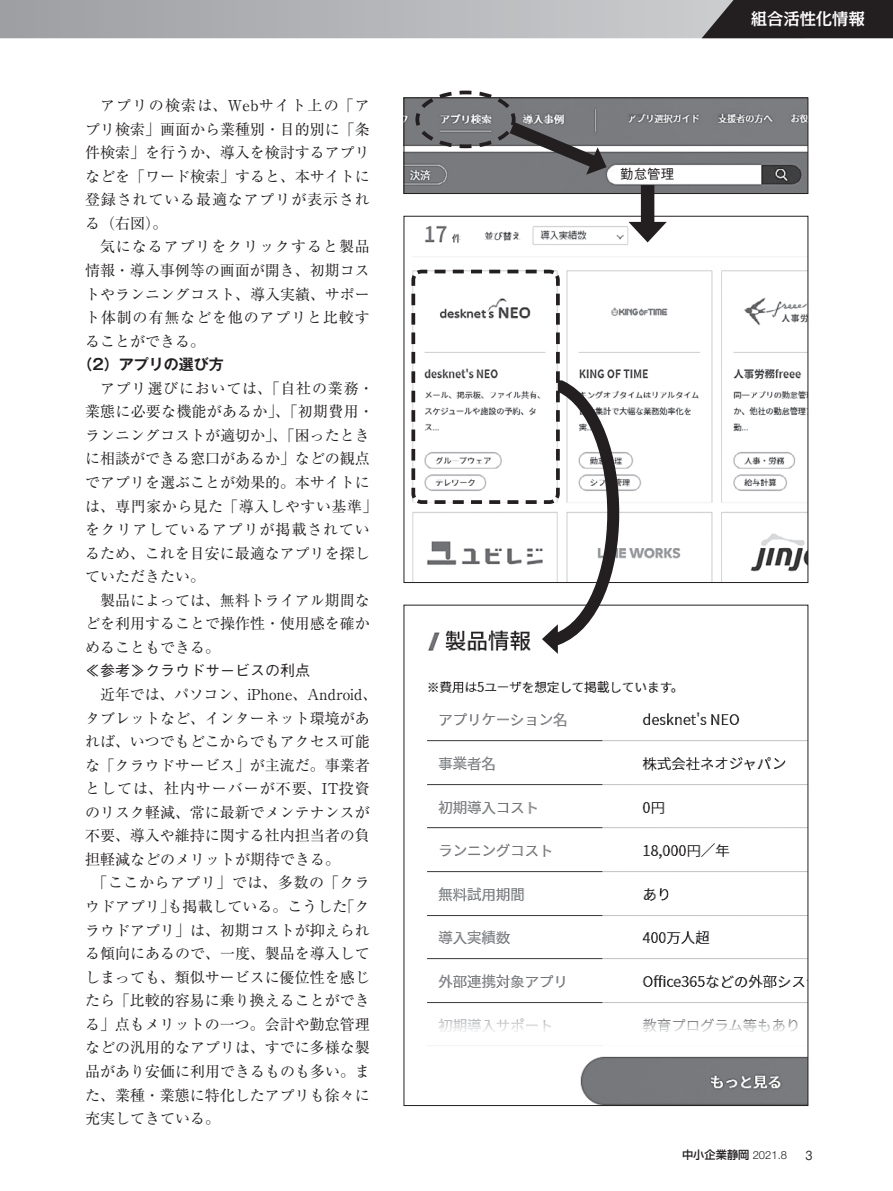
<style>
.page{position:relative;width:893px;height:1191px;background:#fff}
.page>*{position:absolute;margin:0;border:0;box-sizing:border-box;transform-origin:0 0}
.t1{font:500 16.5px "Kakumin Pro";letter-spacing:-.015em;color:#fff}
.t2{font:15px/23.5px "Ryumin Pro";color:#231f20;text-align:justify}
.t3{font:15px "Ryumin Pro";letter-spacing:.065em;color:#231f20}
.t4{font:15px "Ryumin Pro";letter-spacing:.035em;color:#231f20}
.t5{font:500 15px "Gothic BBB Pro";color:#231f20}
.t6{font:700 15px "Gothic MB101 Pro De";color:#231f20}
.t7{font:500 13.5px "Gothic BBB Pro";color:#231f20}
.t8{font:500 12.45px "Gothic BBB Pro";color:#231f20;scale:.88 1}
.t9{font:500 11.25px "Shin Go Pro";color:#231f20}
.s1{font-family:"Helvetica Neue LT";font-weight:300}
</style>
<div class="page">
<img style="left:413px;top:218px;width:393px;height:363px">
<img style="left:406px;top:99px;width:400px;height:93px">
<div style="left:404px;top:97px;width:404px;height:97px;border:1px solid #231f20"></div>
<img style="left:427px;top:681px;width:379px;height:423px">
<svg style="left:414px;top:90px;width:199px;height:89px;background:#818284"></svg>
<div style="left:641px;top:185px;width:13px;height:45px;background:#231f20"></div>
<svg style="left:628px;top:222px;width:39px;height:20px"></svg>
<svg style="left:410px;top:268px;width:222px;height:386px"></svg>
<svg style="left:0;top:0;width:893px;height:38px;background:#97979a"></svg>
<p class="t2" style="left:85px;top:93px;width:286px;text-indent:15px">アプリの検索は、Webサイト上の「アプリ検索」画面から業種別・目的別に「条件検索」を行うか、導入を検討するアプリなどを「ワード検索」すると、本サイトに登録されている最適なアプリが表示される（右図。(</p>
<p class="t2" style="left:85px;top:234px;width:286px;text-indent:15px">気になるアプリをクリックすると製品情報・導入事例等の画面が開き、初期コストやランニングコスト、導入実績、サポート体制の有無などを他のアプリと比較することができる。</p>
<p class="t6" style="left:78px;top:352px;width:148px">（2）アプリの選び方</p>
<p class="t2" style="left:85px;top:375px;width:294px;text-align:left;text-indent:15px">アプリ選びにおいては、「自社の業務・業態に必要な機能があるか」、「初期費用・ランニングコストが適切か」、「困ったときに相談ができる窓口があるか」などの観点でアプリを選ぶことが効果的。本サイトには、専門家から見た「導入しやすい基準「をクリアしているアプリが掲載されているため、これを目安に最適なアプリを探していただきたい。</p>
<p class="t2" style="left:85px;top:587px;width:286px;text-indent:15px">製品によっては、無料トライアル期間などを利用することで操作性・使用感を確かめることもできる。</p>
<p class="t5" style="left:85px;top:659px;width:226px">≪参考≫クラウドサービスの利点</p>
<p class="t2" style="left:100px;top:681px;width:279px">近年では、パソコン、iPhone、Android、</p>
<p class="t2" style="left:85px;top:705px;width:286px">タブレットなど、インターネット環境があ</p>
<p class="t2" style="left:85px;top:728px;width:286px">れば、いつでもどこからでもアクセス可能</p>
<p class="t2" style="left:85px;top:752px;width:286px">な「クラウドサービス」が主流だ。事業者</p>
<p class="t3" style="left:85px;top:777px;width:286px">としては、社内サーバーが不要、IT投資</p>
<p class="t2" style="left:85px;top:799px;width:286px">のリスク軽減、常に最新でメンテナンスが</p>
<p class="t2" style="left:85px;top:823px;width:286px">不要、導入や維持に関する社内担当者の負</p>
<p class="t2" style="left:85px;top:846px;width:256px">担軽減などのメリットが期待できる。</p>
<p class="t4" style="left:93px;top:871px;width:279px">「ここからアプリ」では、多数の「クラ</p>
<p class="t2" style="left:340px;top:893px;width:31px">「ク</p>
<p class="t2" style="left:168px;top:893px;width:181px">も掲載している。こうした</p>
<p class="t2" style="left:85px;top:893px;width:286px;text-align:left">ウドアプリ」<br>ラウドアプリ」は、初期コストが抑えられる傾向にあるので、一度、製品を導入してしまっても、類似サービスに優位性を感じたら「比較的容易に乗り換えることができる」点もメリットの一つ。会計や勤怠管理などの汎用的なアプリは、すでに多様な製品があり安価に利用できるものも多い。また、業種・業態に特化したアプリも徐々に充実してきている。</p>
<p class="t7" style="left:620px;top:163px;width:55px">勤怠管理</p>
<p class="t1" style="left:751px;top:6px;width:116px">組合活性化情報</p>
<p class="t9" style="left:682px;top:1145px;width:107px">中小企業静岡 <span class="s1">2021.8</span></p>
<p class="t8" style="left:805px;top:1145px;width:9px">3</p>
</div>
